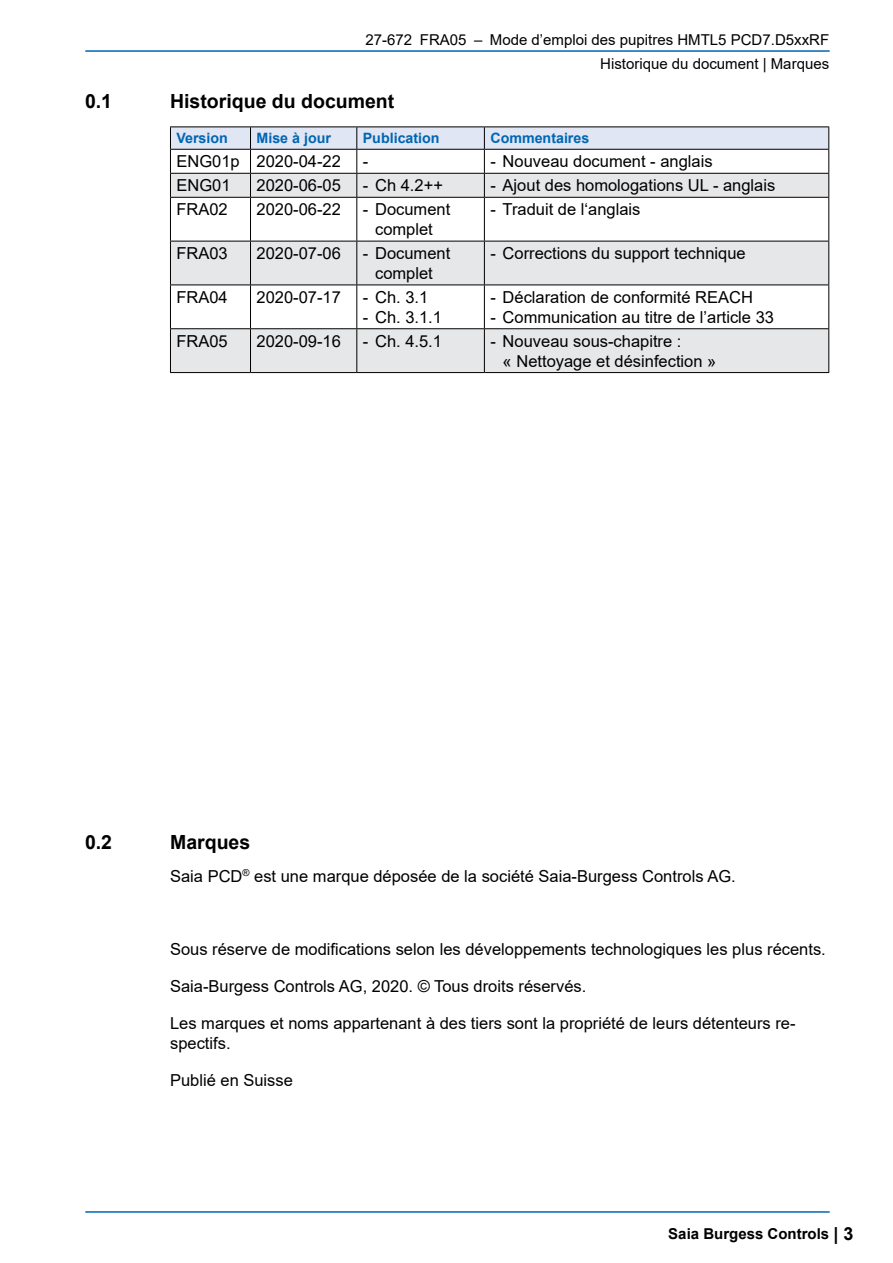
<style>
.page{position:relative;width:893px;height:1263px;background:#fff}
.page>*{position:absolute;margin:0;border:0;box-sizing:border-box;transform-origin:0 0}
.Ueberschrift_2{font:700 19.5px "Arial";color:#000}
.Fliesstext_4mm{font:16.5px/19.8px "Arial";color:#000;text-align:center}
.TextTabelle_DokVerla{font:16.5px "Arial";color:#000}
.t1{font:15px/24.5px "Arial";color:#000;text-align:right}
.t2{font:700 15px "Arial";color:#000}
.TextTabelle_Kopfzeil{font:700 14.25px "Arial";color:#0066b3}
.s1{font-size:18px}
</style>
<div class="page">
<hr style="left:86px;top:1211px;width:743px;height:2px;background:#0066b3">
<hr style="left:86px;top:50px;width:743px;height:2px;background:#0066b3">
<div style="left:171px;top:329px;width:657px;height:43px;background:#e6e7e8"></div>
<svg style="left:171px;top:198px;width:657px;height:130px"></svg>
<hr style="left:170px;top:126px;width:80px;height:1px;background:#000">
<hr style="left:250px;top:126px;width:107px;height:1px;background:#000">
<hr style="left:357px;top:126px;width:127px;height:1px;background:#000">
<hr style="left:484px;top:126px;width:345px;height:1px;background:#000">
<svg style="left:170px;top:127px;width:659px;height:70px"></svg>
<hr style="left:170px;top:197px;width:80px;height:1px;background:#000">
<hr style="left:170px;top:198px;width:1px;height:43px;background:#000">
<hr style="left:250px;top:197px;width:107px;height:1px;background:#000">
<hr style="left:250px;top:198px;width:1px;height:43px;background:#000">
<hr style="left:357px;top:197px;width:127px;height:1px;background:#000">
<hr style="left:356px;top:198px;width:1px;height:43px;background:#000">
<hr style="left:484px;top:197px;width:345px;height:1px;background:#000">
<hr style="left:484px;top:198px;width:1px;height:43px;background:#000">
<hr style="left:828px;top:198px;width:1px;height:43px;background:#000">
<hr style="left:170px;top:241px;width:80px;height:1px;background:#000">
<hr style="left:170px;top:241px;width:1px;height:44px;background:#000">
<hr style="left:250px;top:241px;width:107px;height:1px;background:#000">
<hr style="left:250px;top:241px;width:1px;height:44px;background:#000">
<hr style="left:357px;top:241px;width:127px;height:1px;background:#000">
<hr style="left:356px;top:241px;width:1px;height:44px;background:#000">
<hr style="left:484px;top:241px;width:345px;height:1px;background:#000">
<hr style="left:484px;top:241px;width:1px;height:44px;background:#000">
<hr style="left:828px;top:241px;width:1px;height:44px;background:#000">
<hr style="left:170px;top:285px;width:80px;height:1px;background:#000">
<hr style="left:170px;top:285px;width:1px;height:43px;background:#000">
<hr style="left:250px;top:285px;width:107px;height:1px;background:#000">
<hr style="left:250px;top:285px;width:1px;height:43px;background:#000">
<hr style="left:357px;top:285px;width:127px;height:1px;background:#000">
<hr style="left:356px;top:285px;width:1px;height:43px;background:#000">
<hr style="left:484px;top:285px;width:345px;height:1px;background:#000">
<hr style="left:484px;top:285px;width:1px;height:43px;background:#000">
<hr style="left:828px;top:285px;width:1px;height:43px;background:#000">
<hr style="left:170px;top:328px;width:80px;height:1px;background:#000">
<hr style="left:170px;top:329px;width:1px;height:43px;background:#000">
<hr style="left:250px;top:328px;width:107px;height:1px;background:#000">
<hr style="left:250px;top:329px;width:1px;height:43px;background:#000">
<hr style="left:357px;top:328px;width:127px;height:1px;background:#000">
<hr style="left:356px;top:329px;width:1px;height:43px;background:#000">
<hr style="left:484px;top:328px;width:345px;height:1px;background:#000">
<hr style="left:484px;top:329px;width:1px;height:43px;background:#000">
<hr style="left:828px;top:329px;width:1px;height:43px;background:#000">
<hr style="left:170px;top:372px;width:80px;height:1px;background:#000">
<hr style="left:250px;top:372px;width:107px;height:1px;background:#000">
<hr style="left:357px;top:372px;width:127px;height:1px;background:#000">
<hr style="left:484px;top:372px;width:345px;height:1px;background:#000">
<p class="t1" style="left:366px;top:27px;width:465px">27-672 FRA05 – Mode d’emploi des pupitres HMTL5 PCD7.D5xxRF<br>Historique du document | Marques</p>
<p class="Ueberschrift_2" style="left:85px;top:87px;width:29px">0.1</p>
<p class="Ueberschrift_2" style="left:170px;top:87px;width:226px">Historique du document</p>
<p class="TextTabelle_Kopfzeil" style="left:176px;top:128px;width:53px">Version</p>
<p class="TextTabelle_Kopfzeil" style="left:256px;top:128px;width:76px">Mise à jour</p>
<p class="TextTabelle_Kopfzeil" style="left:363px;top:128px;width:78px">Publication</p>
<p class="TextTabelle_Kopfzeil" style="left:490px;top:128px;width:100px">Commentaires</p>
<p class="TextTabelle_DokVerla" style="left:176px;top:150px;width:65px">ENG01p</p>
<p class="TextTabelle_DokVerla" style="left:256px;top:150px;width:86px">2020-04-22</p>
<p class="Fliesstext_4mm" style="left:363px;top:151px;width:7px">-</p>
<p class="Fliesstext_4mm" style="left:490px;top:151px;width:224px">- Nouveau document - anglais</p>
<p class="TextTabelle_DokVerla" style="left:176px;top:174px;width:56px">ENG01</p>
<p class="TextTabelle_DokVerla" style="left:256px;top:174px;width:86px">2020-06-05</p>
<p class="Fliesstext_4mm" style="left:363px;top:175px;width:82px">- Ch 4.2++</p>
<p class="Fliesstext_4mm" style="left:490px;top:175px;width:286px">- Ajout des homologations UL - anglais</p>
<p class="TextTabelle_DokVerla" style="left:176px;top:198px;width:53px">FRA02</p>
<p class="TextTabelle_DokVerla" style="left:256px;top:198px;width:86px">2020-06-22</p>
<p class="Fliesstext_4mm" style="left:363px;top:199px;width:89px">- Document complet</p>
<p class="Fliesstext_4mm" style="left:490px;top:199px;width:152px">- Traduit de l‘anglais</p>
<p class="TextTabelle_DokVerla" style="left:176px;top:242px;width:53px">FRA03</p>
<p class="TextTabelle_DokVerla" style="left:256px;top:242px;width:86px">2020-07-06</p>
<p class="Fliesstext_4mm" style="left:363px;top:243px;width:89px">- Document complet</p>
<p class="Fliesstext_4mm" style="left:490px;top:243px;width:257px">- Corrections du support technique</p>
<p class="TextTabelle_DokVerla" style="left:176px;top:286px;width:53px">FRA04</p>
<p class="TextTabelle_DokVerla" style="left:256px;top:286px;width:86px">2020-07-17</p>
<p class="Fliesstext_4mm" style="left:363px;top:287px;width:67px">- Ch. 3.1</p>
<p class="Fliesstext_4mm" style="left:363px;top:307px;width:81px">- Ch. 3.1.1</p>
<p class="Fliesstext_4mm" style="left:490px;top:287px;width:264px">- Déclaration de conformité REACH</p>
<p class="Fliesstext_4mm" style="left:490px;top:307px;width:285px">- Communication au titre de l’article 33</p>
<p class="TextTabelle_DokVerla" style="left:176px;top:330px;width:53px">FRA05</p>
<p class="TextTabelle_DokVerla" style="left:256px;top:330px;width:86px">2020-09-16</p>
<p class="Fliesstext_4mm" style="left:363px;top:331px;width:81px">- Ch. 4.5.1</p>
<p class="Fliesstext_4mm" style="left:503px;top:331px;width:215px;text-align:left;text-indent:-12px">- Nouveau sous-chapitre :<br>« Nettoyage et désinfection »</p>
<p class="Ueberschrift_2" style="left:85px;top:828px;width:29px">0.2</p>
<p class="Ueberschrift_2" style="left:170px;top:828px;width:82px">Marques</p>
<p class="Fliesstext_4mm" style="left:170px;top:866px;width:567px">Saia PCD<sup>®</sup> est une marque déposée de la société Saia-Burgess Controls AG.</p>
<p class="Fliesstext_4mm" style="left:170px;top:939px;width:657px">Sous réserve de modifications selon les développements technologiques les plus récents.</p>
<p class="Fliesstext_4mm" style="left:170px;top:976px;width:418px">Saia-Burgess Controls AG, 2020. © Tous droits réservés.</p>
<p class="Fliesstext_4mm" style="left:170px;top:1013px;width:627px;text-align:left">Les marques et noms appartenant à des tiers sont la propriété de leurs détenteurs re&shy;spectifs.</p>
<p class="Fliesstext_4mm" style="left:170px;top:1070px;width:124px">Publié en Suisse</p>
<p class="t2" style="left:668px;top:1223px;width:187px">Saia Burgess Controls <span class="s1">| 3</span></p>
</div>
